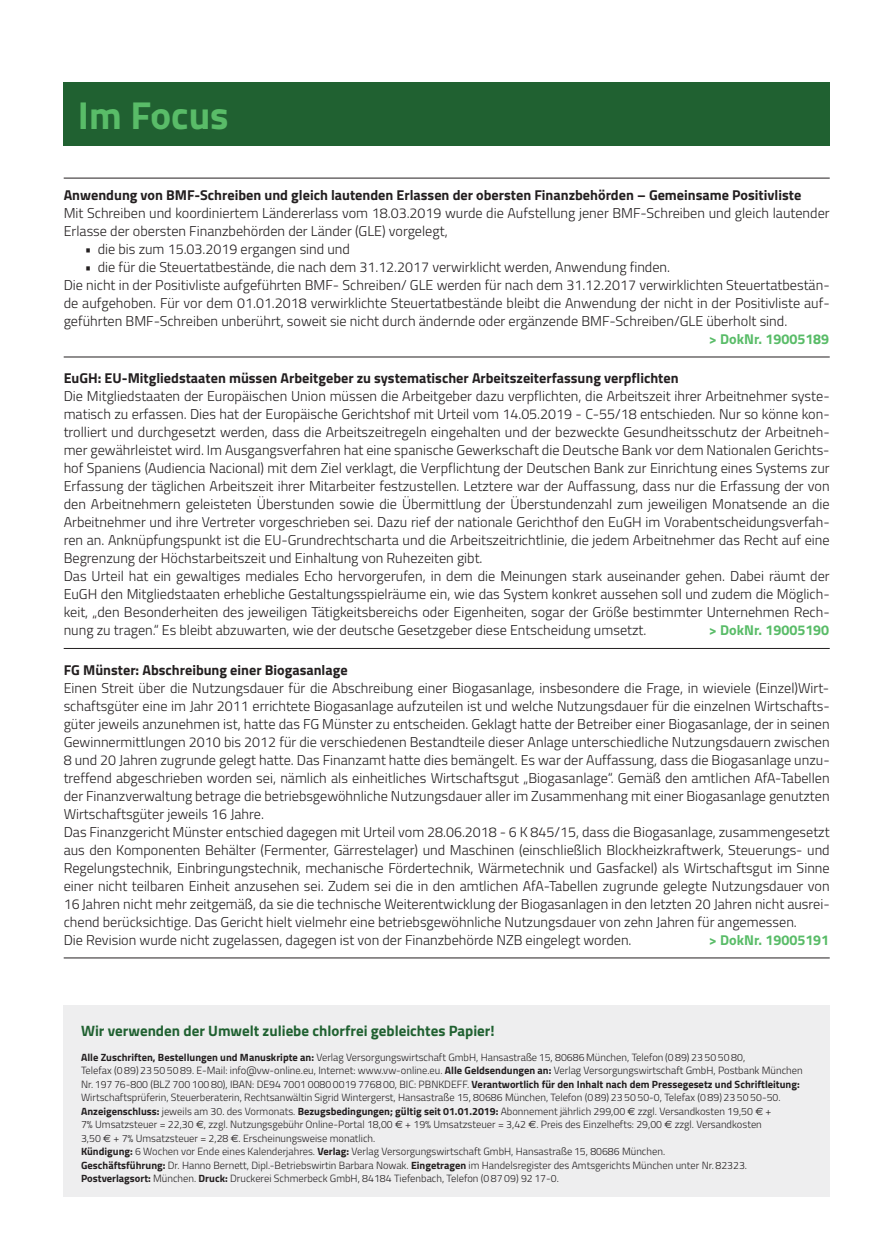
<style>
.page{position:relative;width:893px;height:1259px;background:#fff}
.page>*{position:absolute;margin:0;border:0;box-sizing:border-box;transform-origin:0 0}
.t1{font:700 39px "Titillium Web";color:#59bc68}
.t2{font:700 15px "Titillium Web";color:#206131}
.t3{font:300 14.25px/18px "Titillium Web";color:#231f20}
.t4{font:700 14.25px "Titillium Web";color:#59bc68}
.t5{font:300 10.5px/13.5px "Titillium Web";color:#231f20}
.s1{font-weight:700}
.s2{font-family:"Euro Sans";font-weight:400}
</style>
<div class="page">
<div style="left:64px;top:1004px;width:765px;height:192px;background:#eeeeef"></div>
<div style="left:64px;top:82px;width:765px;height:63px;background:#206131"></div>
<hr style="left:64px;top:178px;width:765px;height:1px;background:#231f20">
<hr style="left:64px;top:356px;width:765px;height:1px;background:#231f20">
<hr style="left:64px;top:648px;width:765px;height:1px;background:#231f20">
<hr style="left:64px;top:957px;width:765px;height:1px;background:#231f20">
<p class="t1" style="left:78px;top:85px;width:152px">Im Focus</p>
<p class="t3" style="left:64px;top:185px;width:767px"><span class="s1">Anwendung von BMF-Schreiben und gleich lautenden Erlassen der obersten Finanzbehörden – Gemeinsame Positivliste<br></span>Mit Schreiben und koordiniertem Ländererlass vom 18.03.2019 wurde die Aufstellung jener BMF-Schreiben und gleich lautender<br>Erlasse der obersten Finanzbehörden der Länder (GLE) vorgelegt,</p>
<p class="t3" style="left:85px;top:239px;width:266px">• die bis zum 15.03.2019 ergangen sind und</p>
<p class="t3" style="left:85px;top:257px;width:586px">• die für die Steuertatbestände, die nach dem 31.12.2017 verwirklicht werden, Anwendung finden.</p>
<p class="t3" style="left:64px;top:275px;width:767px">Die nicht in der Positivliste aufgeführten BMF- Schreiben/ GLE werden für nach dem 31.12.2017 verwirklichten Steuertatbestän-</p>
<p class="t3" style="left:64px;top:293px;width:767px">de aufgehoben. Für vor dem 01.01.2018 verwirklichte Steuertatbestände bleibt die Anwendung der nicht in der Positivliste auf-</p>
<p class="t3" style="left:64px;top:311px;width:724px">geführten BMF-Schreiben unberührt, soweit sie nicht durch ändernde oder ergänzende BMF-Schreiben/GLE überholt sind.</p>
<p class="t4" style="left:708px;top:328px;width:122px">&gt; DokNr. 19005189</p>
<p class="t3" style="left:64px;top:368px;width:767px"><span class="s1">EuGH: EU-Mitgliedstaaten müssen Arbeitgeber zu systematischer Arbeitszeiterfassung verpflichten<br></span>Die Mitgliedstaaten der Europäischen Union müssen die Arbeitgeber dazu verpflichten, die Arbeitszeit ihrer Arbeitnehmer syste&shy;matisch zu erfassen. Dies hat der Europäische Gerichtshof mit Urteil vom 14.05.2019 - C-55/18 entschieden. Nur so könne kon&shy;trolliert und durchgesetzt werden, dass die Arbeitszeitregeln eingehalten und der bezweckte Gesundheitsschutz der Arbeitneh&shy;mer gewährleistet wird. Im Ausgangsverfahren hat eine spanische Gewerkschaft die Deutsche Bank vor dem Nationalen Gerichts&shy;hof Spaniens (Audiencia Nacional) mit dem Ziel verklagt, die Verpflichtung der Deutschen Bank zur Einrichtung eines Systems zur Erfassung der täglichen Arbeitszeit ihrer Mitarbeiter festzustellen. Letztere war der Auffassung, dass nur die Erfassung der von den Arbeitnehmern geleisteten Überstunden sowie die Übermittlung der Überstundenzahl zum jeweiligen Monatsende an die Arbeitnehmer und ihre Vertreter vorgeschrieben sei. Dazu rief der nationale Gerichthof den EuGH im Vorabentscheidungsverfah&shy;ren an. Anknüpfungspunkt ist die EU-Grundrechtscharta und die Arbeitszeitrichtlinie, die jedem Arbeitnehmer das Recht auf eine Begrenzung der Höchstarbeitszeit und Einhaltung von Ruhezeiten gibt.<br>Das Urteil hat ein gewaltiges mediales Echo hervorgerufen, in dem die Meinungen stark auseinander gehen. Dabei räumt der EuGH den Mitgliedstaaten erhebliche Gestaltungsspielräume ein, wie das System konkret aussehen soll und zudem die Möglich&shy;keit, „den Besonderheiten des jeweiligen Tätigkeitsbereichs oder Eigenheiten, sogar der Größe bestimmter Unternehmen Rech&shy;nung zu tragen.“ Es bleibt abzuwarten, wie der deutsche Gesetzgeber diese Entscheidung umsetzt.</p>
<p class="t4" style="left:708px;top:619px;width:122px">&gt; DokNr. 19005190</p>
<p class="t3" style="left:64px;top:659px;width:767px"><span class="s1">FG Münster: Abschreibung einer Biogasanlage<br></span>Einen Streit über die Nutzungsdauer für die Abschreibung einer Biogasanlage, insbesondere die Frage, in wieviele (Einzel)Wirt&shy;schaftsgüter eine im Jahr 2011 errichtete Biogasanlage aufzuteilen ist und welche Nutzungsdauer für die einzelnen Wirtschafts&shy;güter jeweils anzunehmen ist, hatte das FG Münster zu entscheiden. Geklagt hatte der Betreiber einer Biogasanlage, der in seinen Gewinnermittlungen 2010 bis 2012 für die verschiedenen Bestandteile dieser Anlage unterschiedliche Nutzungsdauern zwischen 8 und 20 Jahren zugrunde gelegt hatte. Das Finanzamt hatte dies bemängelt. Es war der Auffassung, dass die Biogasanlage unzu&shy;treffend abgeschrieben worden sei, nämlich als einheitliches Wirtschaftsgut „Biogasanlage“. Gemäß den amtlichen AfA-Tabellen der Finanzverwaltung betrage die betriebsgewöhnliche Nutzungsdauer aller im Zusammenhang mit einer Biogasanlage genutzten Wirtschaftsgüter jeweils 16 Jahre.<br>Das Finanzgericht Münster entschied dagegen mit Urteil vom 28.06.2018 - 6 K 845/15, dass die Biogasanlage, zusammengesetzt aus den Komponenten Behälter (Fermenter, Gärrestelager) und Maschinen (einschließlich Blockheizkraftwerk, Steuerungs- und Regelungstechnik, Einbringungstechnik, mechanische Fördertechnik, Wärmetechnik und Gasfackel) als Wirtschaftsgut im Sinne einer nicht teilbaren Einheit anzusehen sei. Zudem sei die in den amtlichen AfA-Tabellen zugrunde gelegte Nutzungsdauer von 16 Jahren nicht mehr zeitgemäß, da sie die technische Weiterentwicklung der Biogasanlagen in den letzten 20 Jahren nicht ausrei&shy;chend berücksichtige. Das Gericht hielt vielmehr eine betriebsgewöhnliche Nutzungsdauer von zehn Jahren für angemessen.<br>Die Revision wurde nicht zugelassen, dagegen ist von der Finanzbehörde NZB eingelegt worden.</p>
<p class="t4" style="left:708px;top:928px;width:122px">&gt; DokNr. 19005191</p>
<p class="t2" style="left:81px;top:1019px;width:415px">Wir verwenden der Umwelt zuliebe chlorfrei gebleichtes Papier!</p>
<p class="t5" style="left:81px;top:1049px;width:723px"><span class="s1">Alle Zuschriften, Bestellungen und Manuskripte an:</span> Verlag Versorgungswirtschaft GmbH, Hansastraße 15, 80686 München, Telefon (0 89) 23 50 50 80,<br>Telefax (0 89) 23 50 50 89. E-Mail: info@vw-online.eu, Internet: www.vw-online.eu. <span class="s1">Alle Geldsendungen an:</span> Verlag Versorgungswirtschaft GmbH, Postbank München Nr. 197 76-800 (BLZ 700 100 80), IBAN: DE94 7001 0080 0019 7768 00, BIC: PBNKDEFF. <span class="s1">Verantwortlich für den Inhalt nach dem Pressegesetz und Schriftleitung:<br></span>Wirtschaftsprüferin, Steuerberaterin, Rechtsanwältin Sigrid Wintergerst, Hansastraße 15, 80686 München, Telefon (0 89) 23 50 50-0, Telefax (0 89) 23 50 50-50.<br><span class="s1">Anzeigenschluss:</span> jeweils am 30. des Vormonats. <span class="s1">Bezugsbedingungen; gültig seit 01.01.2019:</span> Abonnement jährlich 299,00 <span class="s2">€</span> zzgl. Versandkosten 19,50 <span class="s2">€</span> +<br>7% Umsatzsteuer = 22,30 <span class="s2">€</span>, zzgl. Nutzungsgebühr Online-Portal 18,00 <span class="s2">€</span> + 19% Umsatzsteuer = 3,42 <span class="s2">€</span>. Preis des Einzelhefts: 29,00 <span class="s2">€</span> zzgl. Versandkosten<br>3,50 <span class="s2">€</span> + 7% Umsatzsteuer = 2,28 <span class="s2">€</span>. Erscheinungsweise monatlich.<br><span class="s1">Kündigung:</span> 6 Wochen vor Ende eines Kalenderjahres. <span class="s1">Verlag:</span> Verlag Versorgungswirtschaft GmbH, Hansastraße 15, 80686 München.<br><span class="s1">Geschäftsführung:</span> Dr. Hanno Bernett, Dipl.-Betriebswirtin Barbara Nowak. <span class="s1">Eingetragen</span> im Handelsregister des Amtsgerichts München unter Nr. 82323.<br><span class="s1">Postverlagsort:</span> München. <span class="s1">Druck:</span> Druckerei Schmerbeck GmbH, 84184 Tiefenbach, Telefon (0 87 09) 92 17-0.</p>
</div>
